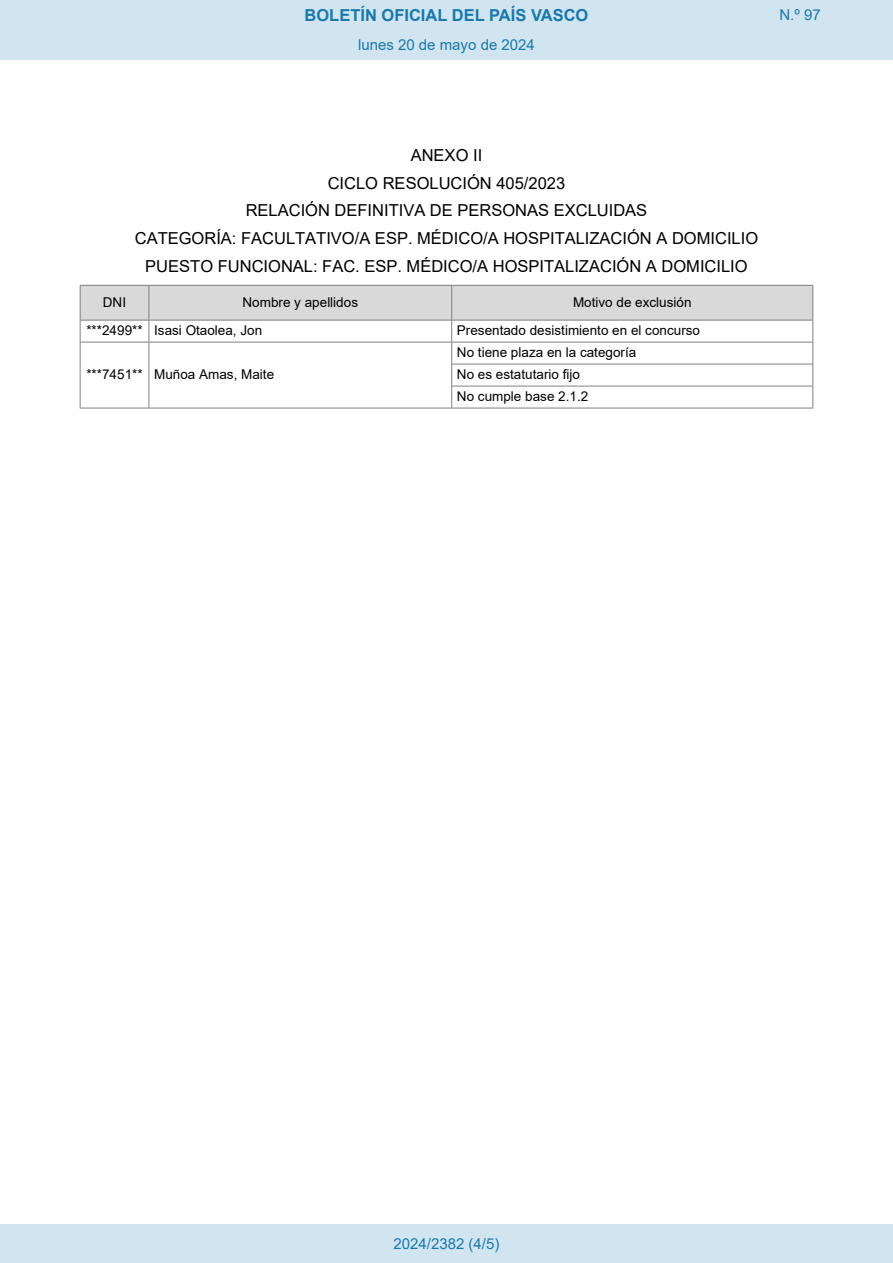
<style>
.page{position:relative;width:893px;height:1263px;background:#fff}
.page>*{position:absolute;margin:0;border:0;box-sizing:border-box;transform-origin:0 0}
.t1{font:16.5px/27.9px "Arial";color:#000;text-align:center}
.t2{font:700 16.5px "Arial";color:#1879ad}
.Paginacion_Centro{font:15px "Arial";color:#1879ad}
.t3{font:13.5px/21.9px "Arial";color:#000}
</style>
<div class="page">
<div style="left:81px;top:286px;width:68px;height:34px;background:#d9d9d9"></div>
<div style="left:149px;top:286px;width:302px;height:34px;background:#d9d9d9"></div>
<div style="left:452px;top:286px;width:360px;height:34px;background:#d9d9d9"></div>
<hr style="left:80px;top:286px;width:1px;height:122px;background:#808080">
<hr style="left:149px;top:286px;width:1px;height:34px;background:#808080">
<svg style="left:149px;top:321px;width:1px;height:21px"></svg>
<hr style="left:149px;top:342px;width:1px;height:66px;background:#808080">
<hr style="left:451px;top:286px;width:1px;height:34px;background:#808080">
<svg style="left:451px;top:321px;width:1px;height:21px"></svg>
<hr style="left:451px;top:342px;width:1px;height:66px;background:#808080">
<hr style="left:812px;top:286px;width:1px;height:122px;background:#808080">
<hr style="left:80px;top:285px;width:733px;height:1px;background:#808080">
<hr style="left:81px;top:320px;width:731px;height:1px;background:#808080">
<hr style="left:81px;top:342px;width:731px;height:1px;background:#808080">
<hr style="left:452px;top:364px;width:360px;height:1px;background:#808080">
<hr style="left:452px;top:386px;width:360px;height:1px;background:#808080">
<hr style="left:80px;top:408px;width:733px;height:1px;background:#808080">
<div style="left:0;top:0;width:893px;height:60px;background:#d0e5f0"></div>
<div style="left:0;top:1225px;width:893px;height:38px;background:#d0e5f0"></div>
<p class="t2" style="left:305px;top:3px;width:285px">BOLETÍN OFICIAL DEL PAÍS VASCO</p>
<p class="Paginacion_Centro" style="left:779px;top:5px;width:43px">N.º 97</p>
<p class="Paginacion_Centro" style="left:358px;top:35px;width:178px">lunes 20 de mayo de 2024</p>
<p class="t1" style="left:135px;top:141px;width:625px">ANEXO II<br>CICLO RESOLUCIÓN 405/2023<br>RELACIÓN DEFINITIVA DE PERSONAS EXCLUIDAS<br>CATEGORÍA: FACULTATIVO/A ESP. MÉDICO/A HOSPITALIZACIÓN A DOMICILIO PUESTO FUNCIONAL: FAC. ESP. MÉDICO/A HOSPITALIZACIÓN A DOMICILIO</p>
<p class="t3" style="left:103px;top:291px;width:25px">DNI</p>
<p class="t3" style="left:243px;top:291px;width:117px">Nombre y apellidos</p>
<p class="t3" style="left:573px;top:291px;width:120px">Motivo de exclusión</p>
<p class="t3" style="left:86px;top:319px;width:177px">***2499** Isasi Otaolea, Jon</p>
<p class="t3" style="left:457px;top:319px;width:245px">Presentado desistimiento en el concurso<br>No tiene plaza en la categoría</p>
<p class="t3" style="left:86px;top:363px;width:189px">***7451** Muñoa Amas, Maite</p>
<p class="t3" style="left:457px;top:363px;width:133px">No es estatutario fijo<br>No cumple base 2.1.2</p>
<p class="Paginacion_Centro" style="left:393px;top:1234px;width:107px">2024/2382 (4/5)</p>
</div>
